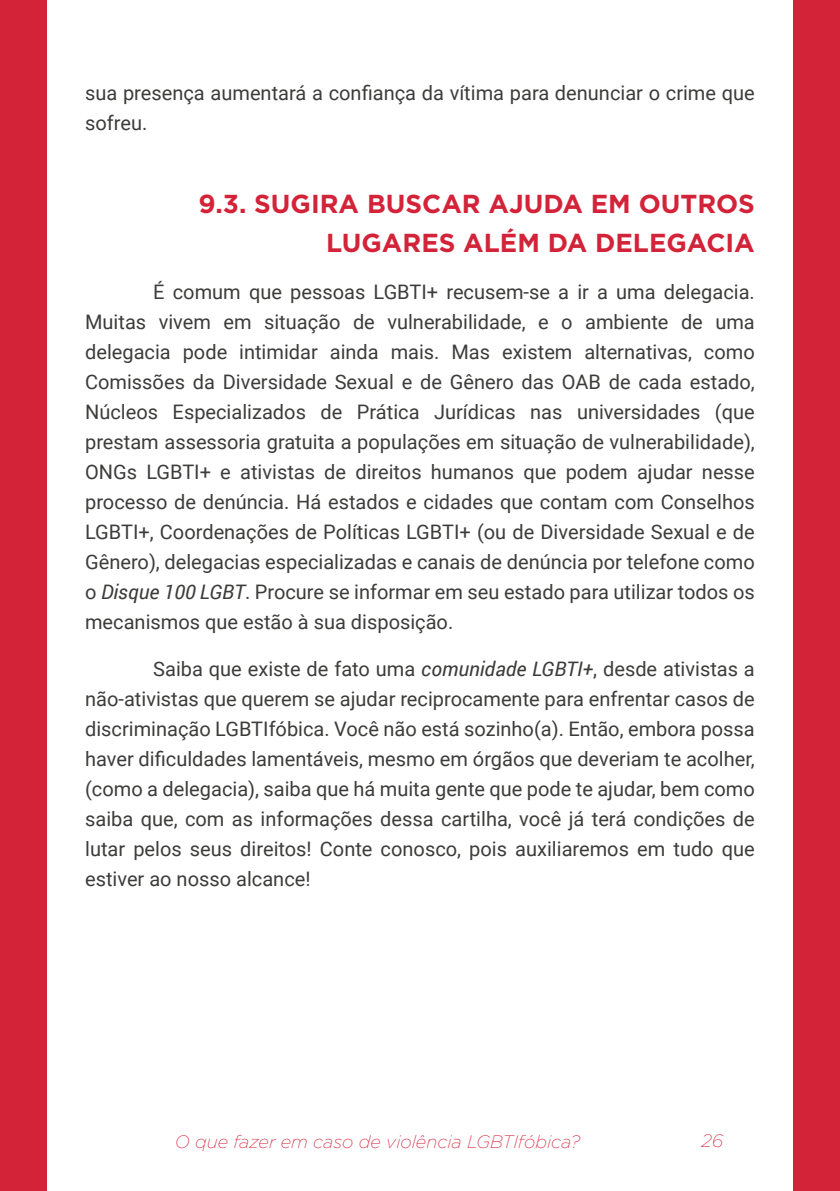
<style>
.page{position:relative;width:840px;height:1191px;background:#fff}
.page>*{position:absolute;margin:0;border:0;box-sizing:border-box;transform-origin:0 0}
.t1{font:700 26px/38px "Gotham";color:#d32339;text-align:right}
.t2{font:20px/30px "Roboto";color:#3c3c3b;text-align:justify}
.t3{font:italic 200 18px "Gotham";color:#d32339}
.s1{font-style:italic}
</style>
<div class="page">
<div style="left:0;top:0;width:47px;height:1191px;background:#d32339"></div>
<div style="left:792px;top:0;width:47px;height:1191px;background:#d32339"></div>
<p class="t2" style="left:85px;top:77px;width:670px">sua presença aumentará a confiança da vítima para denunciar o crime que sofreu.</p>
<h1 class="t1" style="left:198px;top:185px;width:557px">9.3. SUGIRA BUSCAR AJUDA EM OUTROS<br>LUGARES ALÉM DA DELEGACIA</h1>
<p class="t2" style="left:85px;top:276px;width:671px;text-indent:68px">É comum que pessoas LGBTI+ recusem-se a ir a uma delegacia.<br>Muitas vivem em situação de vulnerabilidade, e o ambiente de uma delegacia pode intimidar ainda mais. Mas existem alternativas, como Comissões da Diversidade Sexual e de Gênero das OAB de cada estado, Núcleos Especializados de Prática Jurídicas nas universidades (que prestam assessoria gratuita a populações em situação de vulnerabilidade), ONGs LGBTI+ e ativistas de direitos humanos que podem ajudar nesse processo de denúncia. Há estados e cidades que contam com Conselhos LGBTI+, Coordenações de Políticas LGBTI+ (ou de Diversidade Sexual e de Gênero), delegacias especializadas e canais de denúncia por telefone como o <span class="s1">Disque 100 LGBT</span>. Procure se informar em seu estado para utilizar todos os mecanismos que estão à sua disposição.</p>
<p class="t2" style="left:85px;top:653px;width:670px;text-indent:68px">Saiba que existe de fato uma <span class="s1">comunidade LGBTI+</span>, desde ativistas a não-ativistas que querem se ajudar reciprocamente para enfrentar casos de discriminação LGBTIfóbica. Você não está sozinho(a). Então, embora possa haver dificuldades lamentáveis, mesmo em órgãos que deveriam te acolher, (como a delegacia), saiba que há muita gente que pode te ajudar, bem como saiba que, com as informações dessa cartilha, você já terá condições de lutar pelos seus direitos! Conte conosco, pois auxiliaremos em tudo que estiver ao nosso alcance!</p>
<p class="t3" style="left:174px;top:1131px;width:407px">O que fazer em caso de violência LGBTIfóbica?</p>
<p class="t3" style="left:701px;top:1130px;width:23px">26</p>
</div>
